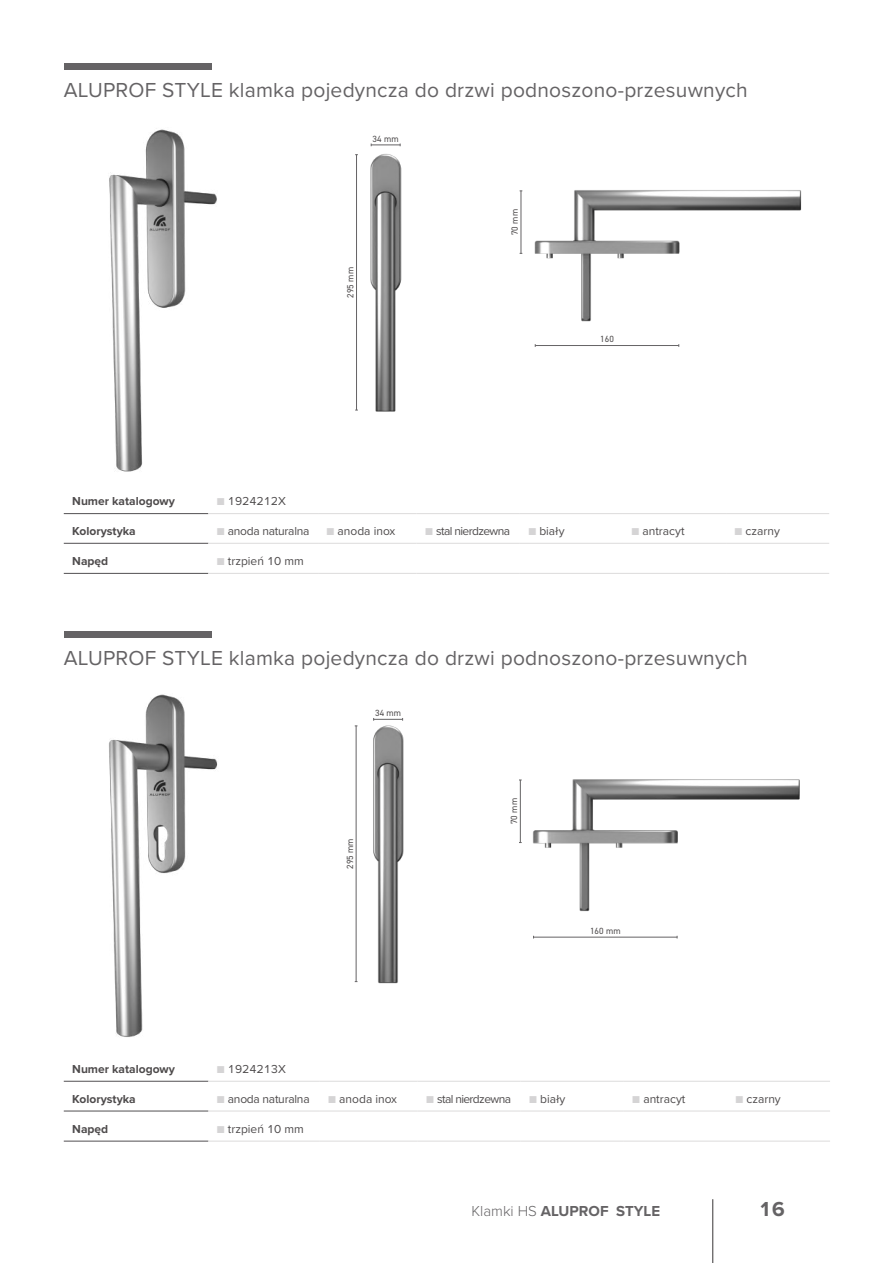
<style>
.page{position:relative;width:893px;height:1263px;background:#fff}
.page>*{position:absolute;margin:0;border:0;box-sizing:border-box;transform-origin:0 0}
.t1{font:21px "Proxima Nova";letter-spacing:.01em;color:#656365}
.t2{font:700 21px "Proxima Nova";color:#656365}
.t3{font:700 15px "Proxima Nova";color:#656365}
.t4{font:12px "Proxima Nova";color:#4e4b4c}
.t5{font:700 12px "Proxima Nova";color:#4e4b4c}
.t6{font:12px "Proxima Nova";letter-spacing:-.02em;color:#4e4b4c}
.t7{font:12px "Proxima Nova";letter-spacing:-.05em;color:#4e4b4c}
.t8{font:9px "DIN2014";letter-spacing:.01em;color:#4e4b4c}
.s1{color:#d5d4d5}
.s2{font-weight:300}
</style>
<div class="page">
<hr style="left:712px;top:1199px;width:1px;height:64px;background:#4e4b4c">
<hr style="left:64px;top:1081px;width:144px;height:1px;background:#656365">
<hr style="left:64px;top:1110px;width:144px;height:1px;background:#656365">
<hr style="left:64px;top:1140px;width:144px;height:2px;background:#656365">
<hr style="left:208px;top:1081px;width:112px;height:1px;background:#e0dfdf">
<hr style="left:320px;top:1081px;width:98px;height:1px;background:#e0dfdf">
<hr style="left:418px;top:1081px;width:103px;height:1px;background:#e0dfdf">
<hr style="left:521px;top:1081px;width:103px;height:1px;background:#e0dfdf">
<hr style="left:624px;top:1081px;width:103px;height:1px;background:#e0dfdf">
<hr style="left:727px;top:1081px;width:103px;height:1px;background:#e0dfdf">
<hr style="left:208px;top:1110px;width:112px;height:1px;background:#e0dfdf">
<hr style="left:320px;top:1110px;width:98px;height:1px;background:#e0dfdf">
<hr style="left:418px;top:1110px;width:103px;height:1px;background:#e0dfdf">
<hr style="left:521px;top:1110px;width:103px;height:1px;background:#e0dfdf">
<hr style="left:624px;top:1110px;width:103px;height:1px;background:#e0dfdf">
<hr style="left:727px;top:1110px;width:103px;height:1px;background:#e0dfdf">
<hr style="left:208px;top:1140px;width:112px;height:2px;background:#e0dfdf">
<hr style="left:320px;top:1140px;width:98px;height:2px;background:#e0dfdf">
<hr style="left:418px;top:1140px;width:103px;height:2px;background:#e0dfdf">
<hr style="left:521px;top:1140px;width:103px;height:2px;background:#e0dfdf">
<hr style="left:624px;top:1140px;width:103px;height:2px;background:#e0dfdf">
<hr style="left:727px;top:1140px;width:103px;height:2px;background:#e0dfdf">
<hr style="left:64px;top:513px;width:144px;height:1px;background:#656365">
<hr style="left:64px;top:543px;width:144px;height:1px;background:#656365">
<hr style="left:64px;top:573px;width:144px;height:1px;background:#656365">
<hr style="left:208px;top:513px;width:110px;height:1px;background:#e0dfdf">
<hr style="left:318px;top:513px;width:99px;height:1px;background:#e0dfdf">
<hr style="left:417px;top:513px;width:103px;height:1px;background:#e0dfdf">
<hr style="left:520px;top:513px;width:103px;height:1px;background:#e0dfdf">
<hr style="left:623px;top:513px;width:103px;height:1px;background:#e0dfdf">
<hr style="left:726px;top:513px;width:103px;height:1px;background:#e0dfdf">
<hr style="left:208px;top:543px;width:110px;height:1px;background:#e0dfdf">
<hr style="left:318px;top:543px;width:99px;height:1px;background:#e0dfdf">
<hr style="left:417px;top:543px;width:103px;height:1px;background:#e0dfdf">
<hr style="left:520px;top:543px;width:103px;height:1px;background:#e0dfdf">
<hr style="left:623px;top:543px;width:103px;height:1px;background:#e0dfdf">
<hr style="left:726px;top:543px;width:103px;height:1px;background:#e0dfdf">
<hr style="left:208px;top:573px;width:110px;height:1px;background:#e0dfdf">
<hr style="left:318px;top:573px;width:99px;height:1px;background:#e0dfdf">
<hr style="left:417px;top:573px;width:103px;height:1px;background:#e0dfdf">
<hr style="left:520px;top:573px;width:103px;height:1px;background:#e0dfdf">
<hr style="left:623px;top:573px;width:103px;height:1px;background:#e0dfdf">
<hr style="left:726px;top:573px;width:103px;height:1px;background:#e0dfdf">
<div style="left:64px;top:64px;width:148px;height:6px;background:#656365"></div>
<div style="left:64px;top:631px;width:148px;height:7px;background:#656365"></div>
<img style="left:109px;top:129px;width:108px;height:343px">
<img style="left:370px;top:154px;width:32px;height:258px">
<img style="left:534px;top:190px;width:268px;height:132px">
<hr style="left:356px;top:155px;width:1px;height:255px;background:#656365">
<hr style="left:521px;top:191px;width:1px;height:62px;background:#656365">
<hr style="left:535px;top:345px;width:144px;height:1px;background:#656365">
<hr style="left:356px;top:726px;width:1px;height:255px;background:#656365">
<svg style="left:373px;top:718px;width:30px;height:3px"></svg>
<hr style="left:520px;top:780px;width:1px;height:62px;background:#656365">
<hr style="left:533px;top:937px;width:144px;height:1px;background:#656365">
<img style="left:109px;top:694px;width:109px;height:343px">
<img style="left:373px;top:725px;width:31px;height:259px">
<img style="left:533px;top:779px;width:267px;height:133px">
<svg style="left:371px;top:144px;width:30px;height:2px"></svg>
<p class="t1" style="left:64px;top:75px;width:685px">ALUPROF STYLE klamka pojedyncza do drzwi podnoszono-przesuwnych</p>
<p class="t8" style="left:373px;top:133px;width:28px">34 mm</p>
<p class="t8" style="left:345px;top:298px;width:32px;rotate:-90deg">295 mm</p>
<p class="t8" style="left:509px;top:235px;width:28px;rotate:-90deg">70 mm</p>
<p class="t8" style="left:600px;top:334px;width:15px">160</p>
<p class="t5" style="left:72px;top:492px;width:104px">Numer katalogowy</p>
<p class="t4" style="left:217px;top:492px;width:71px"><span class="s1">■</span> 1924212X</p>
<p class="t5" style="left:72px;top:522px;width:65px">Kolorystyka</p>
<p class="t6" style="left:217px;top:522px;width:94px"><span class="s1">■</span> anoda naturalna</p>
<p class="t4" style="left:327px;top:522px;width:70px"><span class="s1">■</span> anoda inox</p>
<p class="t7" style="left:425px;top:522px;width:86px"><span class="s1">■</span> stal nierdzewna</p>
<p class="t4" style="left:528px;top:522px;width:38px"><span class="s1">■</span> biały</p>
<p class="t4" style="left:631px;top:522px;width:55px"><span class="s1">■</span> antracyt</p>
<p class="t4" style="left:735px;top:522px;width:47px"><span class="s1">■</span> czarny</p>
<p class="t5" style="left:72px;top:552px;width:37px">Napęd</p>
<p class="t4" style="left:217px;top:552px;width:89px"><span class="s1">■</span> trzpień 10 mm</p>
<p class="t1" style="left:64px;top:642px;width:685px">ALUPROF STYLE klamka pojedyncza do drzwi podnoszono-przesuwnych</p>
<p class="t8" style="left:375px;top:707px;width:28px">34 mm</p>
<p class="t8" style="left:344px;top:869px;width:32px;rotate:-90deg">295 mm</p>
<p class="t8" style="left:509px;top:824px;width:28px;rotate:-90deg">70 mm</p>
<p class="t8" style="left:590px;top:925px;width:32px">160 mm</p>
<p class="t5" style="left:72px;top:1060px;width:104px">Numer katalogowy</p>
<p class="t4" style="left:217px;top:1060px;width:71px"><span class="s1">■</span> 1924213X</p>
<p class="t5" style="left:72px;top:1089px;width:65px">Kolorystyka</p>
<p class="t6" style="left:217px;top:1089px;width:94px"><span class="s1">■</span> anoda naturalna</p>
<p class="t4" style="left:328px;top:1089px;width:70px"><span class="s1">■</span> anoda inox</p>
<p class="t7" style="left:426px;top:1089px;width:86px"><span class="s1">■</span> stal nierdzewna</p>
<p class="t4" style="left:529px;top:1089px;width:38px"><span class="s1">■</span> biały</p>
<p class="t4" style="left:632px;top:1089px;width:55px"><span class="s1">■</span> antracyt</p>
<p class="t4" style="left:735px;top:1089px;width:47px"><span class="s1">■</span> czarny</p>
<p class="t5" style="left:72px;top:1120px;width:37px">Napęd</p>
<p class="t4" style="left:217px;top:1120px;width:89px"><span class="s1">■</span> trzpień 10 mm</p>
<p class="t3" style="left:471px;top:1199px;width:190px"><span class="s2">Klamki HS</span> ALUPROF STYLE</p>
<p class="t2" style="left:759px;top:1193px;width:28px">16</p>
</div>
